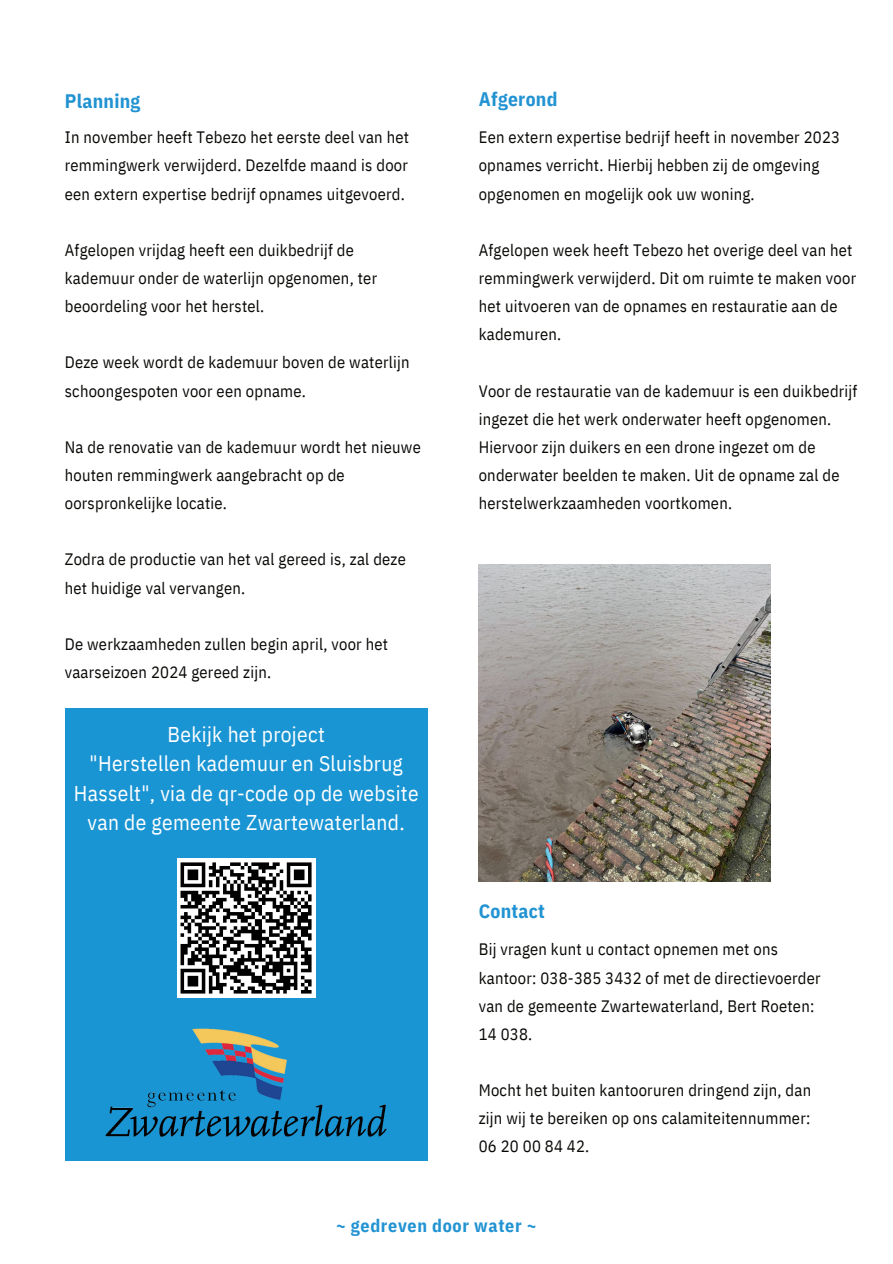
<style>
.page{position:relative;width:893px;height:1264px;background:#fff}
.page>*{position:absolute;margin:0;border:0;box-sizing:border-box;transform-origin:0 0}
.t1{font:21.3px/29.2px "IBM Plex Sans Cond";letter-spacing:.015em;color:#fff;text-align:center}
.t2{font:700 19.5px "IBM Plex Sans Cond";letter-spacing:.015em;color:#2293d2}
.t3{font:700 18px "IBM Plex Sans Cond";letter-spacing:.035em;color:#2293d2}
.t4{font:16.5px/28.2px "IBM Plex Sans Cond";letter-spacing:.015em;color:#080704}
</style>
<div class="page">
<div style="left:65px;top:708px;width:362px;height:452px;background:#1a95d4"></div>
<img style="left:105px;top:1028px;width:282px;height:108px">
<img style="left:178px;top:858px;width:137px;height:139px">
<img style="left:478px;top:565px;width:292px;height:317px">
<p class="t2" style="left:65px;top:85px;width:77px">Planning</p>
<p class="t2" style="left:478px;top:83px;width:80px">Afgerond</p>
<p class="t4" style="left:65px;top:122px;width:346px;text-align:justify">In november heeft Tebezo het eerste deel van het remmingwerk verwijderd. Dezelfde maand is door een extern expertise bedrijf opnames uitgevoerd.</p>
<p class="t4" style="left:478px;top:122px;width:363px">Een extern expertise bedrijf heeft in november 2023 opnames verricht. Hierbij hebben zij de omgeving opgenomen en mogelijk ook uw woning.</p>
<p class="t4" style="left:65px;top:234px;width:314px">Afgelopen vrijdag heeft een duikbedrijf de kademuur onder de waterlijn opgenomen, ter beoordeling voor het herstel.</p>
<p class="t4" style="left:65px;top:347px;width:346px">Deze week wordt de kademuur boven de waterlijn schoongespoten voor een opname.</p>
<p class="t4" style="left:65px;top:431px;width:357px">Na de renovatie van de kademuur wordt het nieuwe houten remmingwerk aangebracht op de oorspronkelijke locatie.</p>
<p class="t4" style="left:65px;top:544px;width:343px">Zodra de productie van het val gereed is, zal deze het huidige val vervangen.</p>
<p class="t4" style="left:65px;top:628px;width:325px">De werkzaamheden zullen begin april, voor het vaarseizoen 2024 gereed zijn.</p>
<p class="t1" style="left:74px;top:718px;width:346px">Bekijk het project<br>"Herstellen kademuur en Sluisbrug<br>Hasselt", via de qr-code op de website van de gemeente Zwartewaterland.</p>
<p class="t4" style="left:478px;top:234px;width:379px">Afgelopen week heeft Tebezo het overige deel van het remmingwerk verwijderd. Dit om ruimte te maken voor het uitvoeren van de opnames en restauratie aan de kademuren.</p>
<p class="t4" style="left:478px;top:375px;width:380px">Voor de restauratie van de kademuur is een duikbedrijf ingezet die het werk onderwater heeft opgenomen.<br>Hiervoor zijn duikers en een drone ingezet om de onderwater beelden te maken. Uit de opname zal de herstelwerkzaamheden voortkomen.</p>
<p class="t2" style="left:478px;top:895px;width:68px">Contact</p>
<p class="t4" style="left:478px;top:934px;width:343px">Bij vragen kunt u contact opnemen met ons kantoor: 038-385 3432 of met de directievoerder van de gemeente Zwartewaterland, Bert Roeten:<br>14 038.</p>
<p class="t4" style="left:478px;top:1074px;width:334px;text-align:justify">Mocht het buiten kantooruren dringend zijn, dan zijn wij te bereiken op ons calamiteitennummer:<br>06 20 00 84 42.</p>
<p class="t3" style="left:336px;top:1211px;width:202px">~ gedreven door water ~</p>
</div>
